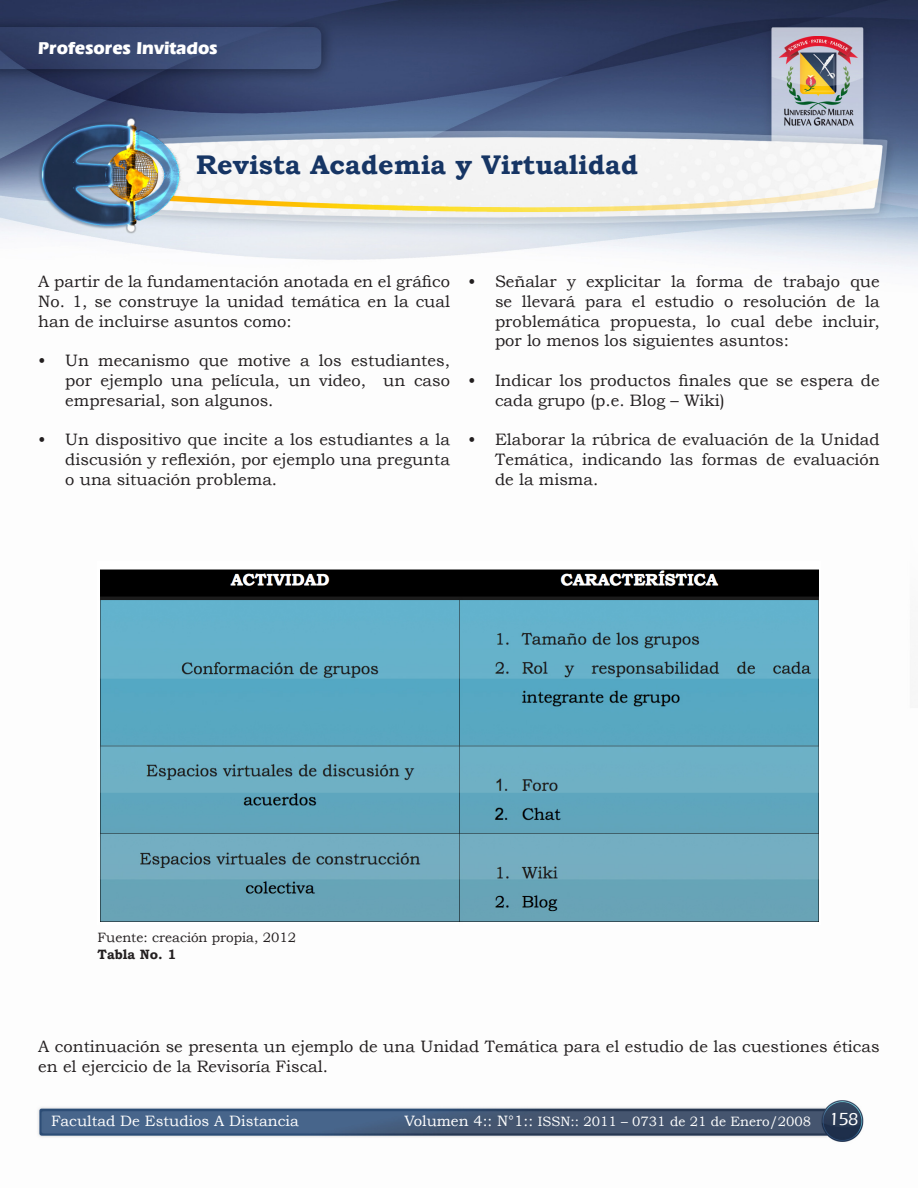
<style>
.page{position:relative;width:918px;height:1188px;background:#fff}
.page>*{position:absolute;margin:0;border:0;box-sizing:border-box;transform-origin:0 0}
.t1{font:700 27px "Bookman Old Style";color:#163564}
.t2{font:700 18px "Eras IT Cby BT";color:#fff}
.Contenidos_Español{font:16.5px/19.8px "Bookman Old Style";color:#231f20;text-align:justify}
.t3{font:15px "Bookman Old Style";color:#fff}
.t4{font:13.5px "Bookman Old Style";color:#fff}
.Pie_de_pag{font:13.5px "Bookman Old Style";color:#231f20}
.Pie_de_pag-2{font:700 13.5px "Bookman Old Style";color:#231f20}
.s1{font-size:15px}
.s2{font-family:"Eras ITC";font-weight:500;font-size:18px}
</style>
<div class="page">
<img style="left:0;top:0;width:918px;height:1142px">
<img style="left:98px;top:562px;width:722px;height:363px">
<p class="t2" style="left:38px;top:37px;width:181px">Profesores Invitados</p>
<h1 class="t1" style="left:196px;top:149px;width:443px">Revista Academia y Virtualidad</h1>
<p class="Contenidos_Español" style="left:38px;top:271px;width:413px">A partir de la fundamentación anotada en el gráfico No. 1, se construye la unidad temática en la cual han de incluirse asuntos como:</p>
<p class="Contenidos_Español" style="left:65px;top:351px;width:386px;text-indent:-27px">• Un mecanismo que motive a los estudiantes, por ejemplo una película, un video, un caso empresarial, son algunos.</p>
<p class="Contenidos_Español" style="left:65px;top:430px;width:386px;text-indent:-27px">• Un dispositivo que incite a los estudiantes a la discusión y reflexión, por ejemplo una pregunta o una situación problema.</p>
<p class="Contenidos_Español" style="left:495px;top:271px;width:386px;text-indent:-27px">• Señalar y explicitar la forma de trabajo que se llevará para el estudio o resolución de la problemática propuesta, lo cual debe incluir, por lo menos los siguientes asuntos:</p>
<p class="Contenidos_Español" style="left:495px;top:370px;width:386px;text-indent:-27px">• Indicar los productos finales que se espera de cada grupo (p.e. Blog – Wiki)</p>
<p class="Contenidos_Español" style="left:495px;top:430px;width:386px;text-indent:-27px">• Elaborar la rúbrica de evaluación de la Unidad Temática, indicando las formas de evaluación de la misma.</p>
<p class="Pie_de_pag" style="left:98px;top:930px;width:200px">Fuente: creación propia, 2012</p>
<p class="Pie_de_pag-2" style="left:98px;top:946px;width:80px">Tabla No. 1</p>
<p class="Contenidos_Español" style="left:38px;top:1036px;width:843px">A continuación se presenta un ejemplo de una Unidad Temática para el estudio de las cuestiones éticas en el ejercicio de la Revisoría Fiscal.</p>
<p class="t3" style="left:51px;top:1113px;width:249px">Facultad De Estudios A Distancia</p>
<p class="t4" style="left:404px;top:1114px;width:456px"><span class="s1">Volumen 4:: N°1::</span> ISSN:: 2011 – 0731 de 21 de Enero/2008 <span class="s2">158</span></p>
</div>
